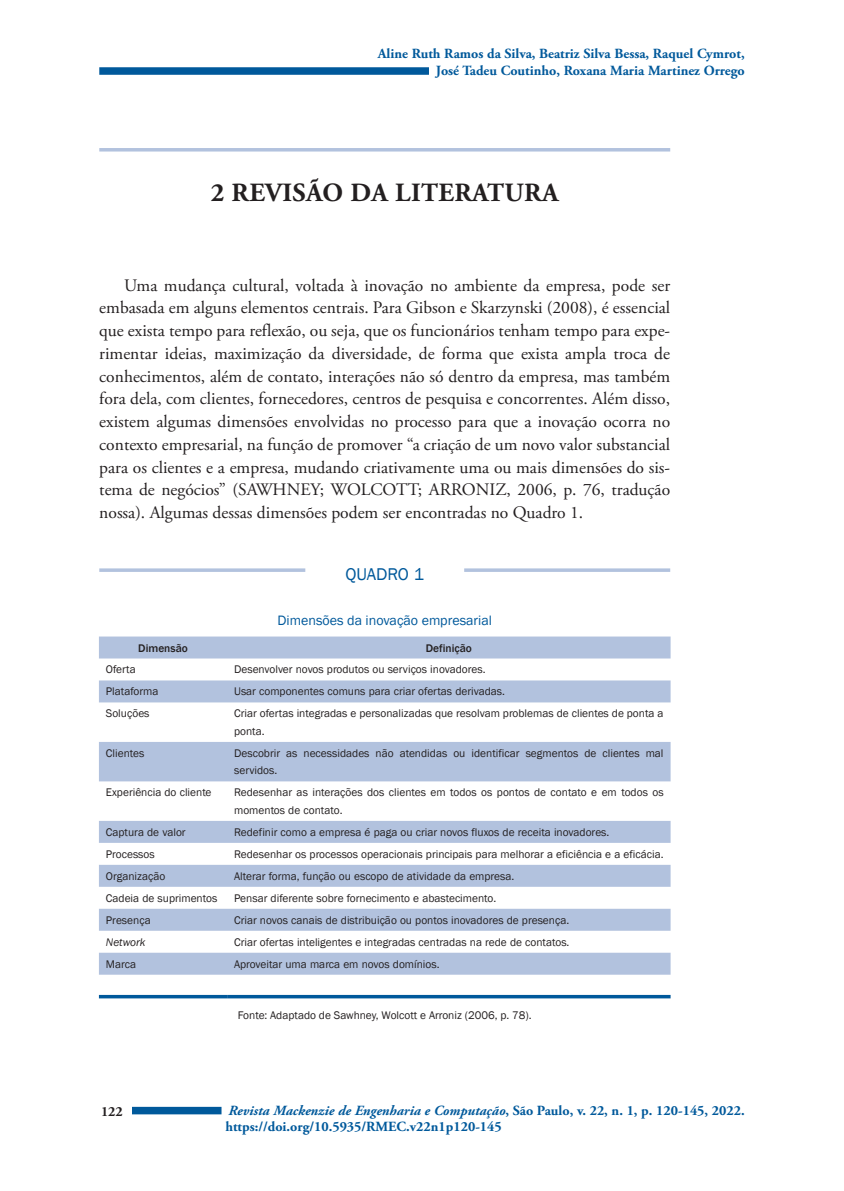
<style>
.page{position:relative;width:844px;height:1191px;background:#fff}
.page>*{position:absolute;margin:0;border:0;box-sizing:border-box;transform-origin:0 0}
.Sub_01{font:700 26.25px "Adobe Garamond Pro";letter-spacing:.015em;color:#231f20}
.Texto{font:17.5px/22.8px "Adobe Garamond Pro";color:#231f20;text-align:justify}
.Tabela_Nº{font:17.5px "Franklin Gothic";color:#00599b}
.t1{font:700 14px/16.8px "Adobe Garamond Pro";color:#00599b}
.t2{font:14px "Franklin Gothic";color:#00599b}
.t3{font:700 14px "Adobe Garamond Pro";color:#231f20}
.Tabela_Miolo{font:11.38px/17.5px "Franklin Gothic";color:#231f20}
.Tabela_fonte{font:11.38px "Franklin Gothic";color:#231f20}
.Tabela_Gravata{font:500 11.38px "Franklin Gothic";color:#231f20}
.Tabela_Miolo-2{font:italic 11.38px "Franklin Gothic";letter-spacing:-.005em;color:#231f20}
.s1{font-style:italic}
</style>
<div class="page">
<div style="left:131px;top:1106px;width:90px;height:8px;background:#00599b"></div>
<div style="left:99px;top:1104px;width:33px;height:27px;background:#fff"></div>
<div style="left:99px;top:67px;width:330px;height:8px;background:#00599b"></div>
<hr style="left:99px;top:148px;width:571px;height:3px;background:#b2c2de">
<svg style="left:99px;top:568px;width:206px;height:4px"></svg>
<svg style="left:464px;top:568px;width:206px;height:4px"></svg>
<svg style="left:99px;top:636px;width:571px;height:338px"></svg>
<hr style="left:99px;top:995px;width:128px;height:3px;background:#00599b">
<hr style="left:227px;top:995px;width:443px;height:3px;background:#00599b">
<p class="t1" style="left:377px;top:46px;width:368px;text-align:right">Aline Ruth Ramos da Silva, Beatriz Silva Bessa, Raquel Cymrot,<br>José Tadeu Coutinho, Roxana Maria Martinez Orrego</p>
<p class="Sub_01" style="left:211px;top:177px;width:349px">2 REVISÃO DA LITERATURA</p>
<p class="Texto" style="left:99px;top:274px;width:572px;text-indent:25px">Uma mudança cultural, voltada à inovação no ambiente da empresa, pode ser embasada em alguns elementos centrais. Para Gibson e Skarzynski (2008), é essencial que exista tempo para reflexão, ou seja, que os funcionários tenham tempo para expe&shy;rimentar ideias, maximização da diversidade, de forma que exista ampla troca de conhecimentos, além de contato, interações não só dentro da empresa, mas também fora dela, com clientes, fornecedores, centros de pesquisa e concorrentes. Além disso, existem algumas dimensões envolvidas no processo para que a inovação ocorra no contexto empresarial, na função de promover “a criação de um novo valor substancial para os clientes e a empresa, mudando criativamente uma ou mais dimensões do sis&shy;tema de negócios” (SAWHNEY; WOLCOTT; ARRONIZ, 2006, p. 76, tradução nossa). Algumas dessas dimensões podem ser encontradas no Quadro 1.</p>
<p class="Tabela_Nº" style="left:345px;top:563px;width:80px">QUADRO 1</p>
<p class="t2" style="left:277px;top:611px;width:216px">Dimensões da inovação empresarial</p>
<p class="Tabela_Gravata" style="left:138px;top:640px;width:51px">Dimensão</p>
<p class="Tabela_Gravata" style="left:425px;top:640px;width:48px">Definição</p>
<p class="Tabela_Miolo" style="left:106px;top:661px;width:31px">Oferta</p>
<p class="Tabela_Miolo" style="left:234px;top:661px;width:253px">Desenvolver novos produtos ou serviços inovadores.</p>
<p class="Tabela_Miolo" style="left:106px;top:683px;width:54px">Plataforma</p>
<p class="Tabela_Miolo" style="left:234px;top:683px;width:272px">Usar componentes comuns para criar ofertas derivadas.</p>
<p class="Tabela_Miolo" style="left:106px;top:705px;width:45px">Soluções</p>
<p class="Tabela_Miolo" style="left:234px;top:705px;width:431px">Criar ofertas integradas e personalizadas que resolvam problemas de clientes de ponta a ponta.</p>
<p class="Tabela_Miolo" style="left:106px;top:744px;width:40px">Clientes</p>
<p class="Tabela_Miolo" style="left:234px;top:744px;width:431px">Descobrir as necessidades não atendidas ou identificar segmentos de clientes mal servidos.</p>
<p class="Tabela_Miolo" style="left:106px;top:784px;width:107px">Experiência do cliente</p>
<p class="Tabela_Miolo" style="left:234px;top:784px;width:431px">Redesenhar as interações dos clientes em todos os pontos de contato e em todos os momentos de contato.</p>
<p class="Tabela_Miolo" style="left:106px;top:823px;width:81px">Captura de valor</p>
<p class="Tabela_Miolo" style="left:234px;top:823px;width:376px">Redefinir como a empresa é paga ou criar novos fluxos de receita inovadores.</p>
<p class="Tabela_Miolo" style="left:106px;top:845px;width:50px">Processos</p>
<p class="Tabela_Miolo" style="left:234px;top:845px;width:431px">Redesenhar os processos operacionais principais para melhorar a eficiência e a eficácia.</p>
<p class="Tabela_Miolo" style="left:106px;top:867px;width:61px">Organização</p>
<p class="Tabela_Miolo" style="left:234px;top:867px;width:282px">Alterar forma, função ou escopo de atividade da empresa.</p>
<p class="Tabela_Miolo" style="left:106px;top:889px;width:113px">Cadeia de suprimentos</p>
<p class="Tabela_Miolo" style="left:234px;top:889px;width:264px">Pensar diferente sobre fornecimento e abastecimento.</p>
<p class="Tabela_Miolo" style="left:106px;top:911px;width:46px">Presença</p>
<p class="Tabela_Miolo" style="left:234px;top:911px;width:336px">Criar novos canais de distribuição ou pontos inovadores de presença.</p>
<p class="Tabela_Miolo-2" style="left:106px;top:934px;width:41px">Network</p>
<p class="Tabela_Miolo" style="left:234px;top:933px;width:337px">Criar ofertas inteligentes e integradas centradas na rede de contatos.</p>
<p class="Tabela_Miolo" style="left:106px;top:955px;width:32px">Marca</p>
<p class="Tabela_Miolo" style="left:234px;top:955px;width:207px">Aproveitar uma marca em novos domínios.</p>
<p class="t3" style="left:101px;top:1103px;width:23px">122</p>
<p class="Tabela_fonte" style="left:238px;top:1008px;width:295px">Fonte: Adaptado de Sawhney, Wolcott e Arroniz (2006, p. 78).</p>
<p class="t1" style="left:225px;top:1102px;width:520px"><span class="s1">Revista Mackenzie de Engenharia e Computação</span>, São Paulo, v. 22, n. 1, p. 120-145, 2022. https://doi.org/10.5935/RMEC.v22n1p120-145</p>
</div>
